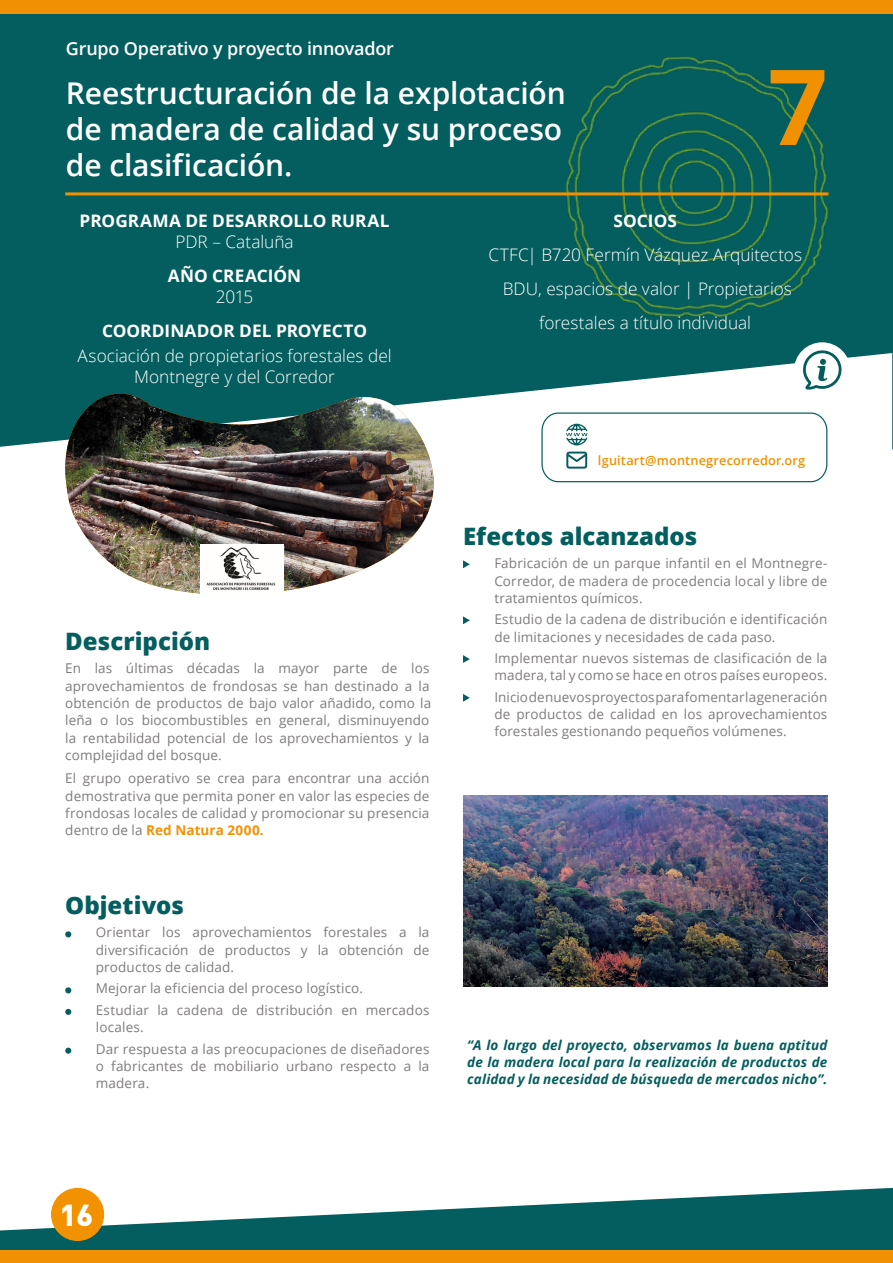
<style>
.page{position:relative;width:893px;height:1263px;background:#fff}
.page>*{position:absolute;margin:0;border:0;box-sizing:border-box;transform-origin:0 0}
.t1{font:700 105px "Open Sans";color:#f19102}
.t2{font:600 30px/36px "Open Sans";letter-spacing:-.005em;color:#fff}
.t3{font:900 30px "DIN Pro";color:#fff}
.t4{font:800 24px "Open Sans";color:#045d5e}
.t5{font:600 18px "Open Sans";letter-spacing:-.015em;color:#fff}
.t6{font:300 17.25px/33.8px "Open Sans";color:#fff;text-align:center}
.t7{font:700 17.25px "Open Sans";color:#fff}
.t8{font:13.5px/17.2px "Open Sans";letter-spacing:.01em;color:#7f7b7d}
.t9{font:italic 700 13.5px/17.2px "Open Sans";letter-spacing:.01em;color:#045d5e;text-align:justify}
.t10{font:600 12.75px "Open Sans";letter-spacing:.015em;color:#f19102}
.s1{font-weight:700;color:#f19102}
</style>
<div class="page">
<svg style="left:0;top:14px;width:893px;height:435px;background:#1a6b6a"></svg>
<div style="left:0;top:0;width:893px;height:14px;background:#f19102"></div>
<svg style="left:0;top:1188px;width:893px;height:63px;fill:#045d5e"></svg>
<div style="left:0;top:1251px;width:893px;height:12px;background:#f19102"></div>
<hr style="left:65px;top:192px;width:763px;height:3px;background:#f19102">
<img style="left:64px;top:394px;width:370px;height:200px">
<div style="left:794px;top:342px;width:56px;height:57px;background:#fff;border-radius:50%"></div>
<svg style="left:803px;top:350px;width:38px;height:40px"></svg>
<div style="left:541px;top:412px;width:286px;height:70px;border:1px solid #055c5c;border-radius:17px"></div>
<svg style="left:566px;top:424px;width:21px;height:21px"></svg>
<svg style="left:566px;top:452px;width:21px;height:17px"></svg>
<img style="left:201px;top:544px;width:83px;height:50px">
<div style="left:51px;top:1188px;width:53px;height:53px;background:#f39200;border-radius:50%"></div>
<svg style="left:463px;top:560px;width:7px;height:8px"></svg>
<svg style="left:463px;top:616px;width:7px;height:8px"></svg>
<svg style="left:463px;top:655px;width:7px;height:8px"></svg>
<svg style="left:463px;top:694px;width:7px;height:8px"></svg>
<img style="left:463px;top:796px;width:364px;height:190px">
<svg style="left:65px;top:931px;width:6px;height:6px"></svg>
<svg style="left:65px;top:987px;width:6px;height:6px"></svg>
<svg style="left:65px;top:1009px;width:6px;height:6px"></svg>
<svg style="left:65px;top:1047px;width:6px;height:7px"></svg>
<h3 class="t5" style="left:66px;top:36px;width:330px">Grupo Operativo y proyecto innovador</h3>
<h2 class="t2" style="left:66px;top:75px;width:501px">Reestructuración de la explotación de madera de calidad y su proceso de clasificación.</h2>
<h1 class="t1" style="left:768px;top:33px;width:61px">7</h1>
<p class="t7" style="left:80px;top:209px;width:311px">PROGRAMA DE DESARROLLO RURAL</p>
<p class="t6" style="left:176px;top:225px;width:119px">PDR – Cataluña</p>
<p class="t7" style="left:168px;top:264px;width:135px">AÑO CREACIÓN</p>
<p class="t6" style="left:216px;top:279px;width:39px">2015</p>
<p class="t7" style="left:102px;top:318px;width:267px">COORDINADOR DEL PROYECTO</p>
<p class="t6" style="left:78px;top:345px;width:316px;line-height:21px">Asociación de propietarios forestales del<br>Montnegre y del Corredor</p>
<h3 class="t4" style="left:65px;top:623px;width:146px">Descripción</h3>
<p class="t8" style="left:65px;top:660px;width:368px">En las últimas décadas la mayor parte de los aprovechamientos de frondosas se han destinado a la obtención de productos de bajo valor añadido, como la leña o los biocombustibles en general, disminuyendo la rentabilidad potencial de los aprovechamientos y la complejidad del bosque.</p>
<p class="t8" style="left:65px;top:769px;width:366px;text-align:justify">El grupo operativo se crea para encontrar una acción demostrativa que permita poner en valor las especies de frondosas locales de calidad y promocionar su presencia dentro de la <span class="s1">Red Natura 2000.</span></p>
<h3 class="t4" style="left:65px;top:887px;width:120px">Objetivos</h3>
<p class="t8" style="left:96px;top:923px;width:335px;text-align:justify">Orientar los aprovechamientos forestales a la diversificación de productos y la obtención de productos de calidad.</p>
<p class="t8" style="left:96px;top:977px;width:335px;line-height:21.5px">Mejorar la eficiencia del proceso logístico.<br>Estudiar la cadena de distribución en mercados</p>
<p class="t8" style="left:96px;top:1016px;width:335px;line-height:21.5px">locales.<br>Dar respuesta a las preocupaciones de diseñadores</p>
<p class="t8" style="left:96px;top:1057px;width:335px">o fabricantes de mobiliario urbano respecto a la madera.</p>
<p class="t7" style="left:614px;top:209px;width:65px">SOCIOS</p>
<p class="t6" style="left:488px;top:237px;width:315px">CTFC| B720 Fermín Vázquez Arquitectos<br>BDU, espacios de valor | Propietarios forestales a título individual</p>
<p class="t10" style="left:598px;top:451px;width:209px">lguitart@montnegrecorredor.org</p>
<h3 class="t4" style="left:463px;top:518px;width:236px">Efectos alcanzados</h3>
<p class="t8" style="left:494px;top:554px;width:335px;text-align:justify">Fabricación de un parque infantil en el Montnegre-Corredor, de madera de procedencia local y libre de tratamientos químicos.</p>
<p class="t8" style="left:494px;top:610px;width:335px">Estudio de la cadena de distribución e identificación de limitaciones y necesidades de cada paso.</p>
<p class="t8" style="left:494px;top:649px;width:335px">Implementar nuevos sistemas de clasificación de la madera, tal y como se hace en otros países europeos.</p>
<p class="t8" style="left:494px;top:688px;width:335px;text-align:justify">Inicio de nuevos proyectos para fomentar la generación de productos de calidad en los aprovechamientos forestales gestionando pequeños volúmenes.</p>
<p class="t9" style="left:467px;top:1036px;width:362px">“A lo largo del proyecto, observamos la buena aptitud de la madera local para la realización de productos de calidad y la necesidad de búsqueda de mercados nicho”.</p>
<h2 class="t3" style="left:60px;top:1195px;width:35px">16</h2>
</div>
